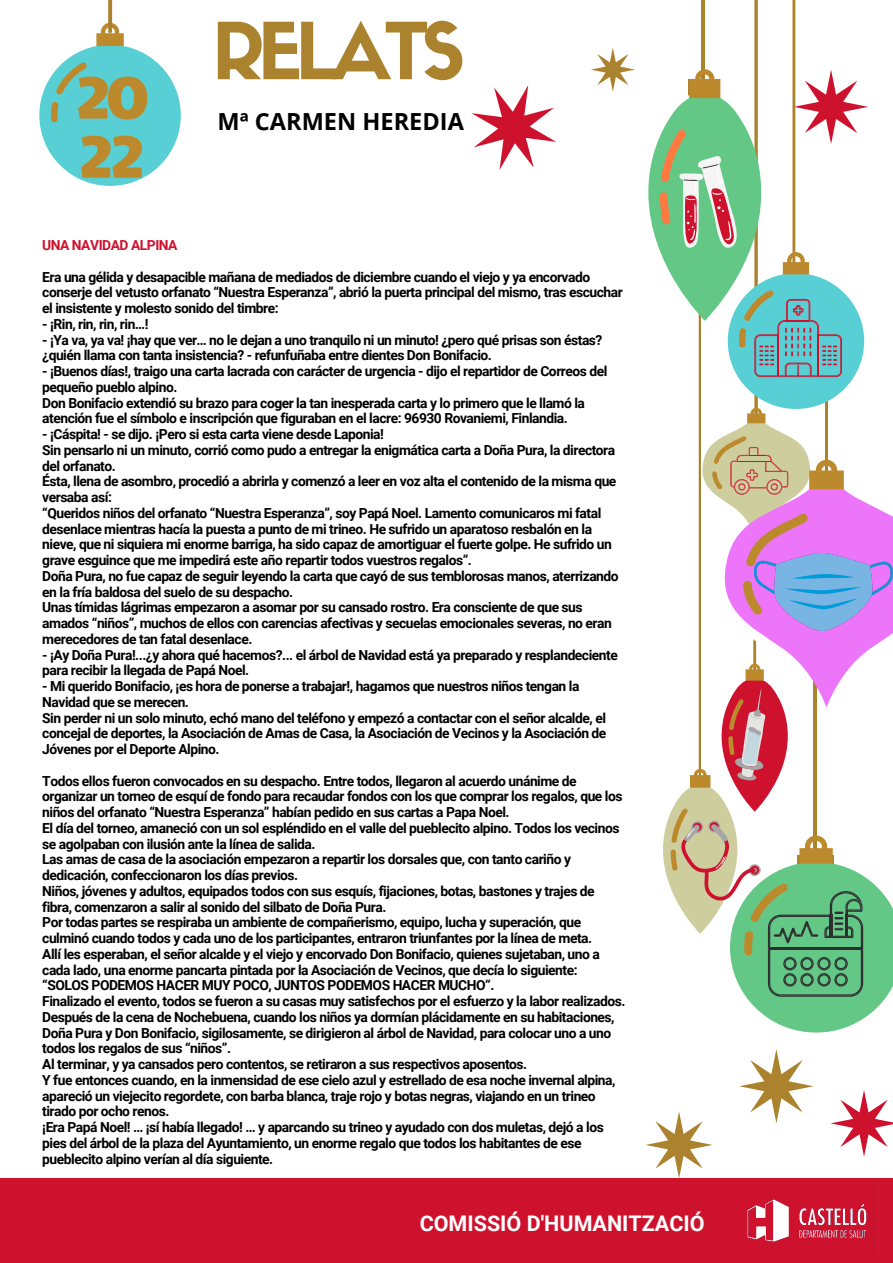
<style>
.page{position:relative;width:893px;height:1263px;background:#fff}
.page>*{position:absolute;margin:0;border:0;box-sizing:border-box;transform-origin:0 0}
.t1{font:77.18px "Sifonn Basic";letter-spacing:-.085em;color:#ab822d}
.t2{font:59.85px/59.1px "Candal";color:#bc8a2c}
.t3{font:700 23.55px "Open Sans";color:#000}
.t4{font:700 21.52px "Roboto";color:#fff}
.t5{font:700 13.88px/15.8px "Roboto";letter-spacing:-.035em;color:#000}
.t6{font:700 13.88px "Roboto";letter-spacing:-.035em;color:#ce112d}
</style>
<div class="page">
<hr style="left:825px;top:330px;width:3px;height:152px;background:#ab822d">
<hr style="left:701px;top:0;width:4px;height:90px;background:#ab822d">
<hr style="left:792px;top:0;width:3px;height:271px;background:#ab822d">
<hr style="left:699px;top:284px;width:2px;height:497px;background:#ab822d">
<svg style="left:754px;top:0;width:4px;height:408px"></svg>
<div style="left:728px;top:273px;width:136px;height:136px;background:#58cfd4;border-radius:50%"></div>
<svg style="left:591px;top:47px;width:277px;height:350px"></svg>
<div style="left:39px;top:45px;width:142px;height:141px;background:#58cfd4;border-radius:50%"></div>
<svg style="left:96px;top:23px;width:28px;height:23px"></svg>
<svg style="left:51px;top:62px;width:36px;height:60px"></svg>
<svg style="left:108px;top:0;width:4px;height:31px"></svg>
<div style="left:0;top:1178px;width:893px;height:85px;background:#ce112d"></div>
<svg style="left:471px;top:85px;width:85px;height:85px"></svg>
<svg style="left:646px;top:408px;width:247px;height:770px"></svg>
<img style="left:747px;top:1187px;width:128px;height:66px">
<h2 class="t2" style="left:74px;top:63px;width:77px">20<br>22</h2>
<h1 class="t1" style="left:212px;top:21px;width:254px">RELATS</h1>
<h3 class="t3" style="left:217px;top:105px;width:248px">Mª CARMEN HEREDIA</h3>
<p class="t6" style="left:42px;top:237px;width:137px">UNA NAVIDAD ALPINA</p>
<p class="t5" style="left:42px;top:269px;width:582px">Era una gélida y desapacible mañana de mediados de diciembre cuando el viejo y ya encorvado conserje del vetusto orfanato “Nuestra Esperanza”, abrió la puerta principal del mismo, tras escuchar el insistente y molesto sonido del timbre:</p>
<p class="t5" style="left:42px;top:316px;width:108px">- ¡Rin, rin, rin, rin…!</p>
<p class="t5" style="left:42px;top:332px;width:561px">- ¡Ya va, ya va! ¡hay que ver… no le dejan a uno tranquilo ni un minuto! ¿pero qué prisas son éstas? ¿quién llama con tanta insistencia? - refunfuñaba entre dientes Don Bonifacio.</p>
<p class="t5" style="left:42px;top:363px;width:566px">- ¡Buenos días!, traigo una carta lacrada con carácter de urgencia - dijo el repartidor de Correos del pequeño pueblo alpino.<br>Don Bonifacio extendió su brazo para coger la tan inesperada carta y lo primero que le llamó la atención fue el símbolo e inscripción que figuraban en el lacre: 96930 Rovaniemi, Finlandia.</p>
<p class="t5" style="left:42px;top:426px;width:578px">- ¡Cáspita! - se dijo. ¡Pero si esta carta viene desde Laponia!<br>Sin pensarlo ni un minuto, corrió como pudo a entregar la enigmática carta a Doña Pura, la directora del orfanato.<br>Ésta, llena de asombro, procedió a abrirla y comenzó a leer en voz alta el contenido de la misma que versaba así:<br>“Queridos niños del orfanato “Nuestra Esperanza”, soy Papá Noel. Lamento comunicaros mi fatal desenlace mientras hacía la puesta a punto de mi trineo. He sufrido un aparatoso resbalón en la nieve, que ni siquiera mi enorme barriga, ha sido capaz de amortiguar el fuerte golpe. He sufrido un grave esguince que me impedirá este año repartir todos vuestros regalos”.<br>Doña Pura, no fue capaz de seguir leyendo la carta que cayó de sus temblorosas manos, aterrizando en la fría baldosa del suelo de su despacho.<br>Unas tímidas lágrimas empezaron a asomar por su cansado rostro. Era consciente de que sus amados “niños”, muchos de ellos con carencias afectivas y secuelas emocionales severas, no eran merecedores de tan fatal desenlace.</p>
<p class="t5" style="left:42px;top:647px;width:577px">- ¡Ay Doña Pura!...¿y ahora qué hacemos?... el árbol de Navidad está ya preparado y resplandeciente para recibir la llegada de Papá Noel.</p>
<p class="t5" style="left:42px;top:678px;width:565px">- Mi querido Bonifacio, ¡es hora de ponerse a trabajar!, hagamos que nuestros niños tengan la Navidad que se merecen.<br>Sin perder ni un solo minuto, echó mano del teléfono y empezó a contactar con el señor alcalde, el concejal de deportes, la Asociación de Amas de Casa, la Asociación de Vecinos y la Asociación de Jóvenes por el Deporte Alpino.</p>
<p class="t5" style="left:42px;top:773px;width:584px">Todos ellos fueron convocados en su despacho. Entre todos, llegaron al acuerdo unánime de organizar un torneo de esquí de fondo para recaudar fondos con los que comprar los regalos, que los niños del orfanato “Nuestra Esperanza” habían pedido en sus cartas a Papa Noel.<br>El día del torneo, amaneció con un sol espléndido en el valle del pueblecito alpino. Todos los vecinos se agolpaban con ilusión ante la línea de salida.<br>Las amas de casa de la asociación empezaron a repartir los dorsales que, con tanto cariño y dedicación, confeccionaron los días previos.<br>Niños, jóvenes y adultos, equipados todos con sus esquís, fijaciones, botas, bastones y trajes de fibra, comenzaron a salir al sonido del silbato de Doña Pura.<br>Por todas partes se respiraba un ambiente de compañerismo, equipo, lucha y superación, que culminó cuando todos y cada uno de los participantes, entraron triunfantes por la línea de meta.<br>Allí les esperaban, el señor alcalde y el viejo y encorvado Don Bonifacio, quienes sujetaban, uno a cada lado, una enorme pancarta pintada por la Asociación de Vecinos, que decía lo siguiente: “SOLOS PODEMOS HACER MUY POCO, JUNTOS PODEMOS HACER MUCHO”.<br>Finalizado el evento, todos se fueron a su casas muy satisfechos por el esfuerzo y la labor realizados.<br>Después de la cena de Nochebuena, cuando los niños ya dormían plácidamente en su habitaciones, Doña Pura y Don Bonifacio, sigilosamente, se dirigieron al árbol de Navidad, para colocar uno a uno todos los regalos de sus “niños”.<br>Al terminar, y ya cansados pero contentos, se retiraron a sus respectivos aposentos.<br>Y fue entonces cuando, en la inmensidad de ese cielo azul y estrellado de esa noche invernal alpina, apareció un viejecito regordete, con barba blanca, traje rojo y botas negras, viajando en un trineo tirado por ocho renos.<br>¡Era Papá Noel! … ¡sí había llegado! … y aparcando su trineo y ayudado con dos muletas, dejó a los pies del árbol de la plaza del Ayuntamiento, un enorme regalo que todos los habitantes de ese pueblecito alpino verían al día siguiente.</p>
<h3 class="t4" style="left:420px;top:1211px;width:286px">COMISSIÓ D'HUMANITZACIÓ</h3>
</div>
